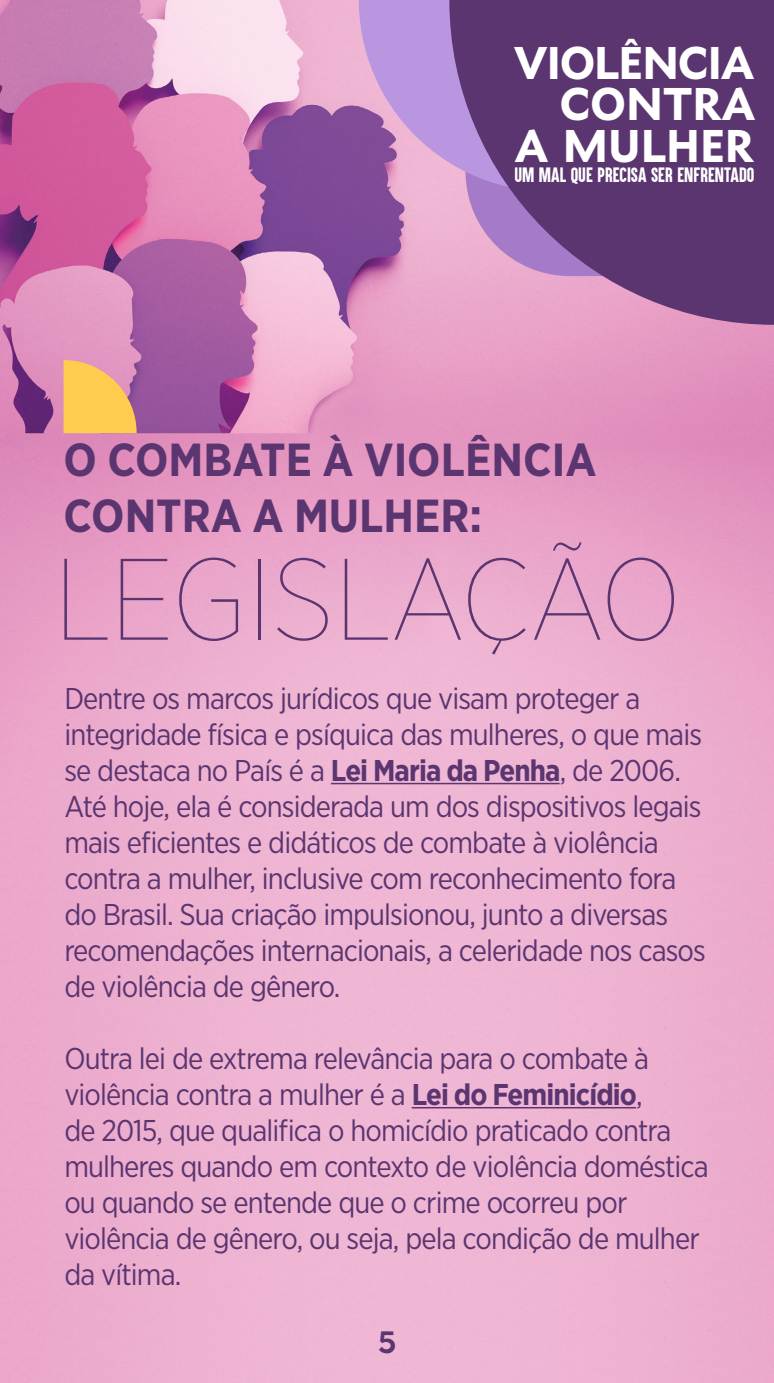
<style>
.page{position:relative;width:774px;height:1383px;background:#fff}
.page>*{position:absolute;margin:0;border:0;box-sizing:border-box;transform-origin:0 0}
.t1{font:100 115.5px "Gotham Narrow";color:#5b3570}
.t2{font:700 46.35px/55.5px "Gotham Narrow";color:#5b3570}
.t3{font:900 41.4px/41.4px "Metro Nova Pro";color:#fff;text-align:right}
.t4{font:30px/36px "Gotham Narrow";letter-spacing:-.03em;color:#5b3570}
.t5{font:500 27px "Keep Calm";color:#5b3570}
.t6{font:17.1px "Aku&Kamu";color:#fff}
.s1{font-weight:700}
</style>
<div class="page">
<img style="left:0;top:0;width:774px;height:1382px">
<svg style="left:359px;top:0;width:90px;height:276px;background:#be8dc8"></svg>
<svg style="left:449px;top:0;width:325px;height:325px;background:#774d86"></svg>
<hr style="left:331px;top:782px;width:229px;height:2px;background:#5b3570">
<hr style="left:412px;top:1106px;width:224px;height:2px;background:#5b3570">
<svg style="left:64px;top:360px;width:73px;height:73px;background:#f3bb65"></svg>
<h3 class="t3" style="left:514px;top:42px;width:242px">VIOLÊNCIA<br>CONTRA<br>A MULHER</h3>
<p class="t6" style="left:514px;top:164px;width:241px">UM MAL QUE PRECISA SER ENFRENTADO</p>
<h2 class="t2" style="left:64px;top:432px;width:534px">O COMBATE À VIOLÊNCIA<br>CONTRA A MULHER:</h2>
<h1 class="t1" style="left:54px;top:530px;width:629px">LEGISLAÇÃO</h1>
<p class="t4" style="left:64px;top:679px;width:643px">Dentre os marcos jurídicos que visam proteger a integridade física e psíquica das mulheres, o que mais se destaca no País é a <span class="s1">LEI MARIA DA PENHA</span>, de 2006.<br>Até hoje, ela é considerada um dos dispositivos legais mais eficientes e didáticos de combate à violência contra a mulher, inclusive com reconhecimento fora do Brasil. Sua criação impulsionou, junto a diversas recomendações internacionais, a celeridade nos casos de violência de gênero.</p>
<p class="t4" style="left:64px;top:1039px;width:646px">Outra lei de extrema relevância para o combate à violência contra a mulher é a <span class="s1">LEI DO FEMINICÍDIO</span>,<br>de 2015, que qualifica o homicídio praticado contra mulheres quando em contexto de violência doméstica ou quando se entende que o crime ocorreu por violência de gênero, ou seja, pela condição de mulher da vítima.</p>
<p class="t5" style="left:378px;top:1319px;width:20px">5</p>
</div>
